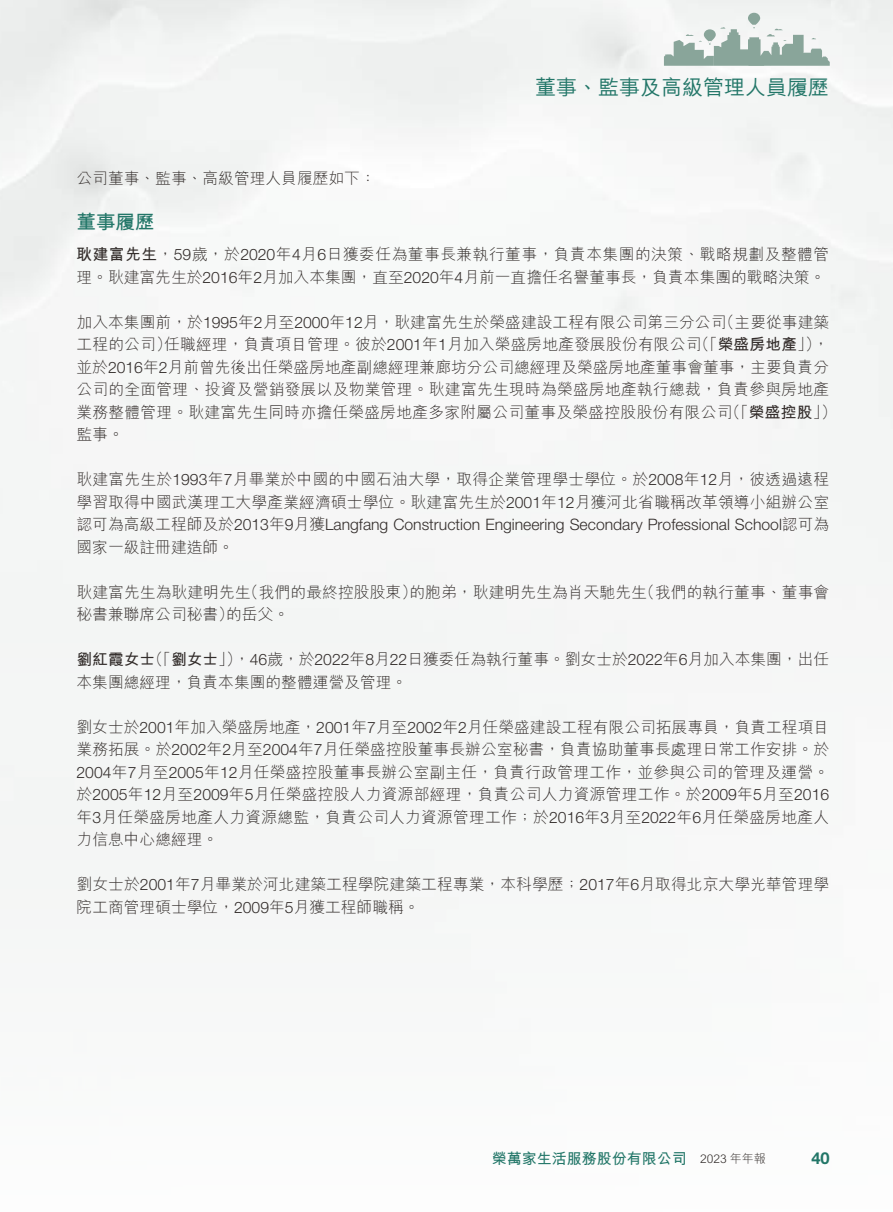
<style>
.page{position:relative;width:893px;height:1212px;background:#fff}
.page>*{position:absolute;margin:0;border:0;box-sizing:border-box;transform-origin:0 0}
.t1{font:500 21px "M Hei HK";color:#227668}
.t2{font:700 19.5px "M Hei HK";color:#227668}
.t3{font:700 16.5px "Helvetica Neue LT Std";color:#227668}
.t4{font:300 15.75px/22.5px "M Hei HK";letter-spacing:.005em;color:#332d2b}
.t5{font:300 15.75px "Helvetica Neue LT Std";color:#332d2b}
.t6{font:700 15.75px "M Hei HK";color:#332d2b}
.t7{font:700 15px "M Hei HK";color:#227668}
.t8{font:300 12px "M Hei HK";color:#332d2b}
.s1{font-weight:700}
.s2{font-family:"Helvetica Neue LT Std"}
.s3{font-family:"M Hei HK"}
</style>
<div class="page">
<svg style="left:664px;top:13px;width:166px;height:53px"></svg>
<h1 class="t1" style="left:535px;top:72px;width:295px">董事、監事及高級管理人員履歷</h1>
<p class="t4" style="left:77px;top:167px;width:301px">公司董事、監事、高級管理人員履歷如下：</p>
<p class="t2" style="left:77px;top:207px;width:80px">董事履歷</p>
<p class="t4" style="left:77px;top:243px;width:754px"><span class="s1">耿建富先生</span>，<span class="s2">59</span>歲，於<span class="s2">2020</span>年 月<span class="s2">4 6</span>日獲委任為董事長兼執行董事，負責本集團的決策、戰略規劃及整體管理。耿建富先生於<span class="s2">2016</span>年<span class="s2">2</span>月加入本集團，直至<span class="s2">2020</span>年<span class="s2">4</span>月前一直擔任名譽董事長，負責本集團的戰略決策。</p>
<p class="t4" style="left:719px;top:310px;width:112px">（主要從事建築</p>
<p class="t4" style="left:694px;top:310px;width:137px;text-indent:-617px">加入本集團前，於<span class="s2">1995</span>年<span class="s2">2</span>月至<span class="s2">2000</span>年<span class="s2">12</span>月，耿建富先生於榮盛建設工程有限公司第三分公司<br>（「<span class="s1">榮盛房地產</span> ，(「</p>
<p class="t4" style="left:77px;top:333px;width:97px">工程的公司）</p>
<p class="t4" style="left:77px;top:355px;width:754px">並於<span class="s2">2016</span>年<span class="s2">2</span>月前曾先後出任榮盛房地產副總經理兼廊坊分公司總經理及榮盛房地產董事會董事，主要負責分</p>
<p class="t4" style="left:77px;top:378px;width:754px">公司的全面管理、投資及營銷發展以及物業管理。耿建富先生現時為榮盛房地產執行總裁，負責參與房地產</p>
<p class="t4" style="left:725px;top:400px;width:114px">（「<span class="s1">榮盛控股</span> (「</p>
<p class="t4" style="left:164px;top:333px;width:539px">任職經理，負責項目管理。彼於<span class="s2">2001</span>年<span class="s2">1</span>月加入榮盛房地產發展股份有限公司</p>
<p class="t4" style="left:77px;top:400px;width:657px">業務整體管理。耿建富先生同時亦擔任榮盛房地產多家附屬公司董事及榮盛控股股份有限公司監事。</p>
<p class="t4" style="left:77px;top:468px;width:754px">耿建富先生於<span class="s2">1993</span>年<span class="s2">7</span>月畢業於中國的中國石油大學，取得企業管理學士學位。於<span class="s2">2008</span>年<span class="s2">12</span>月，彼透過遠程學習取得中國武漢理工大學產業經濟碩士學位。耿建富先生於<span class="s2">2001</span>年<span class="s2">12</span>月獲河北省職稱改革領導小組辦公室</p>
<p class="t5" style="left:77px;top:515px;width:754px"><span class="s3">認可為高級工程師及於</span>2013<span class="s3">年</span>9<span class="s3">月獲</span>Langfang Construction Engineering Secondary Professional School<span class="s3">認可為</span></p>
<p class="t4" style="left:77px;top:535px;width:159px">國家一級註冊建造師。</p>
<p class="t4" style="left:639px;top:580px;width:192px">（我們的執行董事、董事會</p>
<p class="t4" style="left:409px;top:580px;width:239px">的胞弟，耿建明先生為肖天馳先生</p>
<p class="t4" style="left:243px;top:580px;width:176px">（我們的最終控股股東）</p>
<p class="t4" style="left:226px;top:580px;width:64px;text-indent:-150px">耿建富先生為耿建明先生<br>的岳父。</p>
<p class="t4" style="left:77px;top:603px;width:159px">秘書兼聯席公司秘書）</p>
<p class="t4" style="left:147px;top:648px;width:96px">（「<span class="s1">劉女士</span>」）</p>
<p class="t4" style="left:234px;top:648px;width:597px">，<span class="s2">46</span>歲，於<span class="s2">2022</span>年月<span class="s2">8 22</span>日獲委任為執行董事。劉女士於<span class="s2">2022</span>年<span class="s2">6</span>月加入本集團，出任</p>
<p class="t6" style="left:77px;top:648px;width:80px">劉紅霞女士</p>
<p class="t4" style="left:77px;top:670px;width:332px">本集團總經理，負責本集團的整體運營及管理。</p>
<p class="t4" style="left:77px;top:715px;width:754px;text-align:justify">劉女士於<span class="s2">2001</span>年加入榮盛房地產，<span class="s2">2001</span>年<span class="s2">7</span>月至<span class="s2">2002</span>年<span class="s2">2</span>月任榮盛建設工程有限公司拓展專員，負責工程項目業務拓展。於<span class="s2">2002</span>年<span class="s2">2</span>月至<span class="s2">2004</span>年<span class="s2">7</span>月任榮盛控股董事長辦公室秘書，負責協助董事長處理日常工作安排。於<span class="s2">2004</span>年<span class="s2">7</span>月至<span class="s2">2005</span>年<span class="s2">12</span>月任榮盛控股董事長辦公室副主任，負責行政管理工作，並參與公司的管理及運營。於<span class="s2">2005</span>年<span class="s2">12</span>月至<span class="s2">2009</span>年<span class="s2">5</span>月任榮盛控股人力資源部經理，負責公司人力資源管理工作。於<span class="s2">2009</span>年<span class="s2">5</span>月至<span class="s2">2016</span>年<span class="s2">3</span>月任榮盛房地產人力資源總監，負責公司人力資源管理工作；於<span class="s2">2016</span>年<span class="s2">3</span>月至<span class="s2">2022</span>年<span class="s2">6</span>月任榮盛房地產人力信息中心總經理。</p>
<p class="t4" style="left:77px;top:873px;width:754px">劉女士於<span class="s2">2001</span>年<span class="s2">7</span>月畢業於河北建築工程學院建築工程專業，本科學歷；<span class="s2">2017</span>年<span class="s2">6</span>月取得北京大學光華管理學院工商管理碩士學位，<span class="s2">2009</span>年<span class="s2">5</span>月獲工程師職稱。</p>
<p class="t7" style="left:492px;top:1147px;width:196px">榮萬家生活服務股份有限公司</p>
<p class="t8" style="left:700px;top:1150px;width:67px">2023 年年報</p>
<p class="t3" style="left:811px;top:1147px;width:20px">40</p>
</div>
